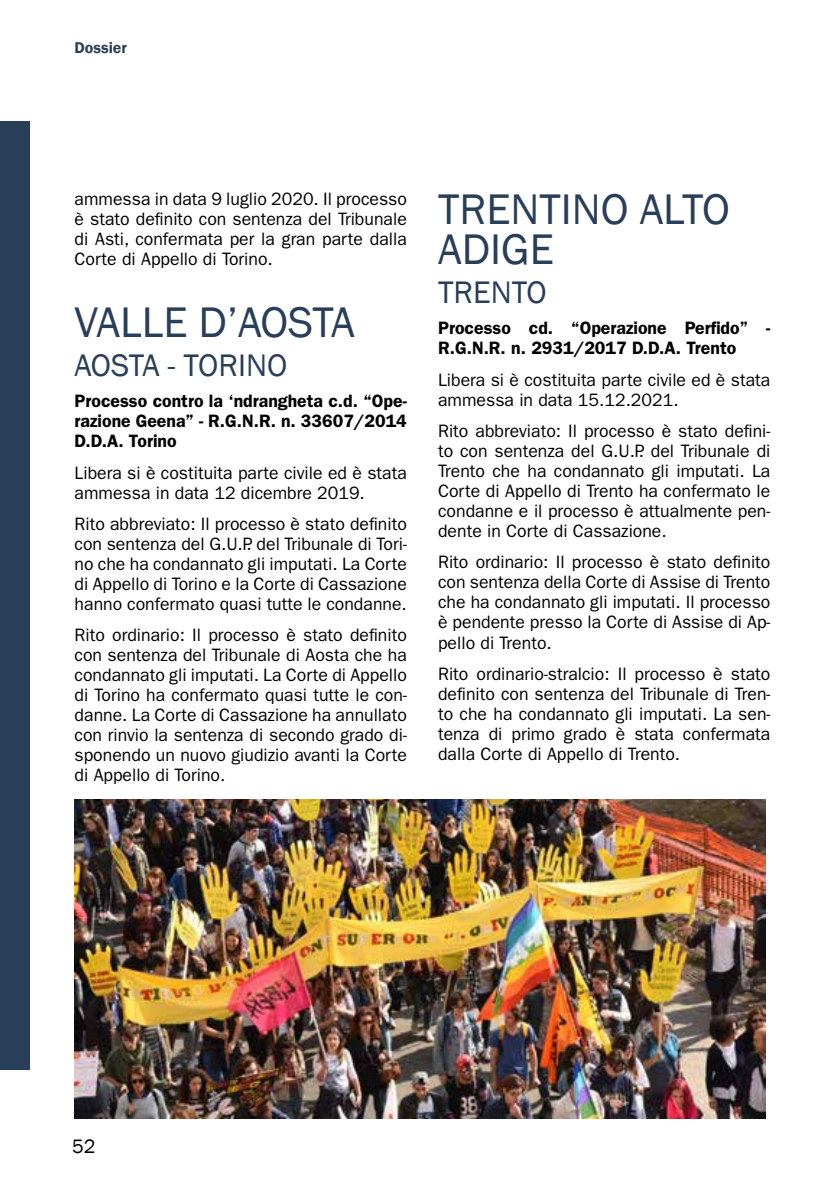
<style>
.page{position:relative;width:840px;height:1191px;background:#fff}
.page>*{position:absolute;margin:0;border:0;box-sizing:border-box;transform-origin:0 0}
.t1{font:44px/40px "Franklin Gothic";color:#293e59}
.t2{font:32px "Franklin Gothic";color:#293e59}
.t3{font:20px "Franklin Gothic";color:#000}
.t4{font:18px/20px "ITC Franklin Gothic Std";color:#000;text-align:justify}
.t5{font:600 18px/20px "ITC Franklin Gothic Std";color:#000;text-align:justify}
.t6{font:600 16px "Franklin Gothic";color:#293e59}
</style>
<div class="page">
<div style="left:0;top:121px;width:30px;height:948px;background:#293e59"></div>
<img style="left:75px;top:799px;width:689px;height:320px">
<p class="t6" style="left:75px;top:38px;width:54px">Dossier</p>
<p class="t4" style="left:75px;top:189px;width:333px">ammessa in data 9 luglio 2020. Il processo è stato definito con sentenza del Tribunale di Asti, confermata per la gran parte dalla Corte di Appello di Torino.</p>
<h1 class="t1" style="left:75px;top:303px;width:281px">VALLE D’AOSTA</h1>
<h2 class="t2" style="left:75px;top:345px;width:214px">AOSTA - TORINO</h2>
<p class="t5" style="left:75px;top:391px;width:333px">Processo contro la ‘ndrangheta c.d. “Ope&shy;razione Geena” - R.G.N.R. n. 33607/2014<br>D.D.A. Torino</p>
<p class="t4" style="left:75px;top:462px;width:333px">Libera si è costituita parte civile ed è stata ammessa in data 12 dicembre 2019.</p>
<p class="t4" style="left:75px;top:514px;width:333px">Rito abbreviato: Il processo è stato definito con sentenza del G.U.P. del Tribunale di Tori&shy;no che ha condannato gli imputati. La Corte di Appello di Torino e la Corte di Cassazione hanno confermato quasi tutte le condanne.</p>
<p class="t4" style="left:75px;top:625px;width:333px">Rito ordinario: Il processo è stato definito con sentenza del Tribunale di Aosta che ha condannato gli imputati. La Corte di Appello di Torino ha confermato quasi tutte le con&shy;danne. La Corte di Cassazione ha annullato con rinvio la sentenza di secondo grado di&shy;sponendo un nuovo giudizio avanti la Corte di Appello di Torino.</p>
<h1 class="t1" style="left:438px;top:190px;width:293px">TRENTINO ALTO<br>ADIGE</h1>
<h2 class="t2" style="left:438px;top:272px;width:110px">TRENTO</h2>
<p class="t5" style="left:438px;top:318px;width:333px">Processo cd. “Operazione Perfido” -<br>R.G.N.R. n. 2931/2017 D.D.A. Trento</p>
<p class="t4" style="left:438px;top:370px;width:333px">Libera si è costituita parte civile ed è stata ammessa in data 15.12.2021.</p>
<p class="t4" style="left:438px;top:421px;width:333px">Rito abbreviato: Il processo è stato defini&shy;to con sentenza del G.U.P. del Tribunale di Trento che ha condannato gli imputati. La Corte di Appello di Trento ha confermato le condanne e il processo è attualmente pen&shy;dente in Corte di Cassazione.</p>
<p class="t4" style="left:438px;top:552px;width:333px">Rito ordinario: Il processo è stato definito con sentenza della Corte di Assise di Trento che ha condannato gli imputati. Il processo è pendente presso la Corte di Assise di Ap&shy;pello di Trento.</p>
<p class="t4" style="left:438px;top:664px;width:333px">Rito ordinario-stralcio: Il processo è stato definito con sentenza del Tribunale di Tren&shy;to che ha condannato gli imputati. La sen&shy;tenza di primo grado è stata confermata dalla Corte di Appello di Trento.</p>
<p class="t3" style="left:72px;top:1134px;width:25px">52</p>
</div>
